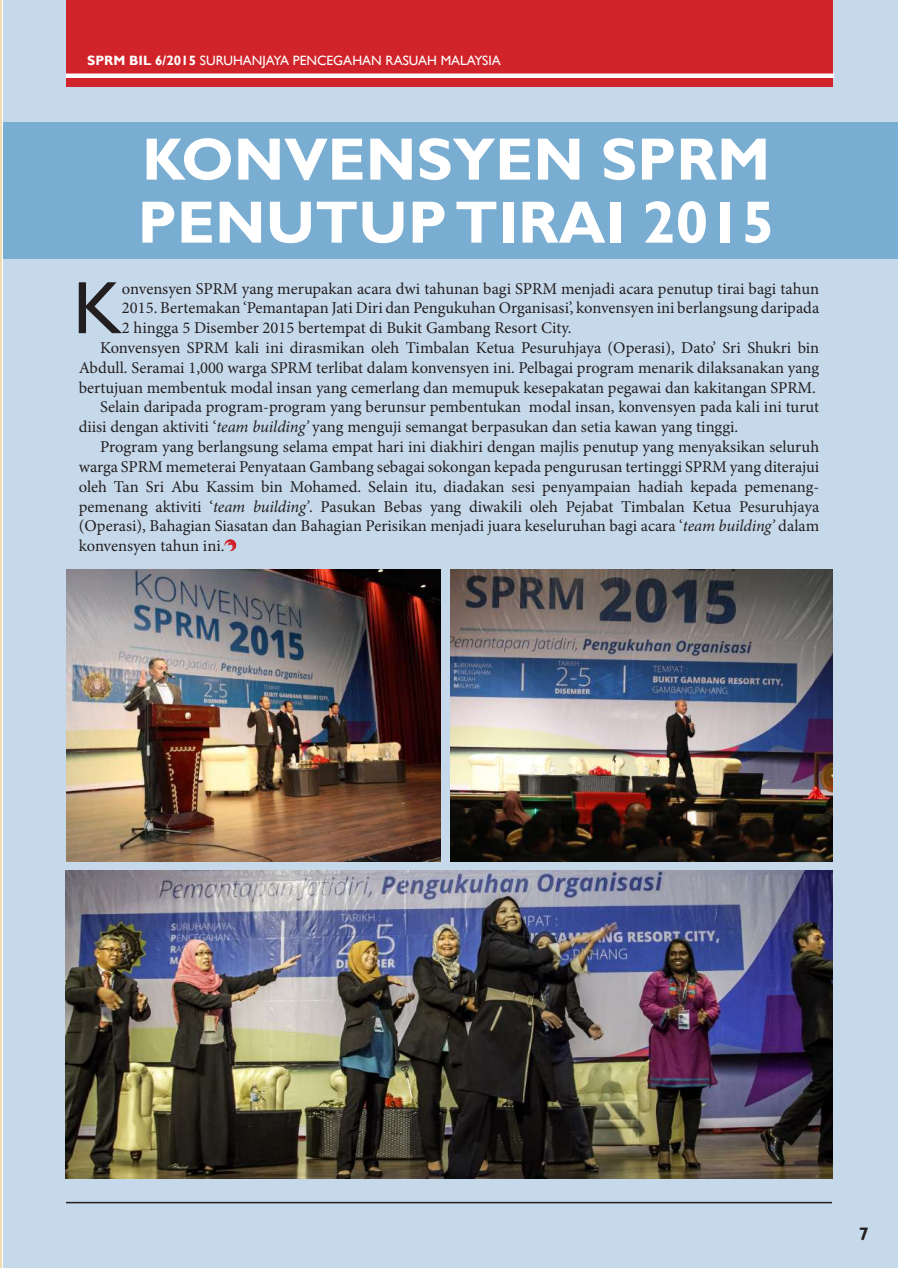
<style>
.page{position:relative;width:898px;height:1268px;background:#fff}
.page>*{position:absolute;margin:0;border:0;box-sizing:border-box;transform-origin:0 0}
.t1{font:74.55px "Gill Sans";color:#231f20}
.t2{font:700 60px/63px "Gill Sans";color:#fff}
.t3{font:700 18px "Gill Sans";color:#231f20}
.t4{font:16.5px "Minion Pro";color:#231f20}
.t5{font:13.5px "Gill Sans";color:#fff}
.s1{font-weight:700}
.s2{font-style:italic}
</style>
<div class="page">
<div style="left:4px;top:0;width:893px;height:1267px;background:#c6d9eb"></div>
<img style="left:66px;top:870px;width:765px;height:308px">
<hr style="left:0;top:0;width:1px;height:1267px;background:#eddcb1">
<svg style="left:224px;top:539px;width:13px;height:12px"></svg>
<div style="left:4px;top:122px;width:893px;height:137px;background:#79add1"></div>
<img style="left:67px;top:569px;width:373px;height:292px">
<img style="left:450px;top:569px;width:381px;height:292px">
<hr style="left:66px;top:1201px;width:765px;height:1px;background:#231f20">
<div style="left:67px;top:0;width:765px;height:86px;background:#d1232a"></div>
<div style="left:66px;top:73px;width:767px;height:5px;background:#fff"></div>
<p class="t5" style="left:87px;top:52px;width:415px"><span class="s1">SPRM BIL 6/2015</span> SURUHANJAYA PENCEGAHAN RASUAH MALAYSIA</p>
<h2 class="t2" style="left:137px;top:129px;width:638px">KONVENSYEN SPRM<br>PENUTUP TIRAI 2015</h2>
<h1 class="t1" style="left:73px;top:264px;width:50px">K</h1>
<p class="t4" style="left:122px;top:277px;width:698px">onvensyen SPRM yang merupakan acara dwi tahunan bagi SPRM menjadi acara penutup tirai bagi tahun</p>
<p class="t4" style="left:122px;top:297px;width:698px">2015. Bertemakan ‘Pemantapan Jati Diri dan Pengukuhan Organisasi’, konvensyen ini berlangsung daripada</p>
<p class="t4" style="left:122px;top:317px;width:451px">2 hingga 5 Disember 2015 bertempat di Bukit Gambang Resort City.</p>
<p class="t4" style="left:100px;top:336px;width:720px">Konvensyen SPRM kali ini dirasmikan oleh Timbalan Ketua Pesuruhjaya (Operasi), Dato’ Sri Shukri bin</p>
<p class="t4" style="left:79px;top:356px;width:741px">Abdull. Seramai 1,000 warga SPRM terlibat dalam konvensyen ini. Pelbagai program menarik dilaksanakan yang</p>
<p class="t4" style="left:79px;top:376px;width:738px">bertujuan membentuk modal insan yang cemerlang dan memupuk kesepakatan pegawai dan kakitangan SPRM.</p>
<p class="t4" style="left:100px;top:396px;width:720px">Selain daripada program-program yang berunsur pembentukan modal insan, konvensyen pada kali ini turut</p>
<p class="t4" style="left:79px;top:416px;width:660px">diisi dengan aktiviti ‘<span class="s2">team building’</span> yang menguji semangat berpasukan dan setia kawan yang tinggi.</p>
<p class="t4" style="left:100px;top:435px;width:720px">Program yang berlangsung selama empat hari ini diakhiri dengan majlis penutup yang menyaksikan seluruh</p>
<p class="t4" style="left:79px;top:455px;width:741px">warga SPRM memeterai Penyataan Gambang sebagai sokongan kepada pengurusan tertinggi SPRM yang diterajui</p>
<p class="t4" style="left:79px;top:475px;width:741px">oleh Tan Sri Abu Kassim bin Mohamed. Selain itu, diadakan sesi penyampaian hadiah kepada pemenang-</p>
<p class="t4" style="left:79px;top:495px;width:741px">pemenang aktiviti ‘<span class="s2">team building’</span>. Pasukan Bebas yang diwakili oleh Pejabat Timbalan Ketua Pesuruhjaya</p>
<p class="t4" style="left:79px;top:515px;width:741px">(Operasi), Bahagian Siasatan dan Bahagian Perisikan menjadi juara keseluruhan bagi acara ‘<span class="s2">team building’</span> dalam</p>
<p class="t4" style="left:79px;top:534px;width:147px">konvensyen tahun ini.</p>
<p class="t3" style="left:858px;top:1223px;width:11px">7</p>
</div>
